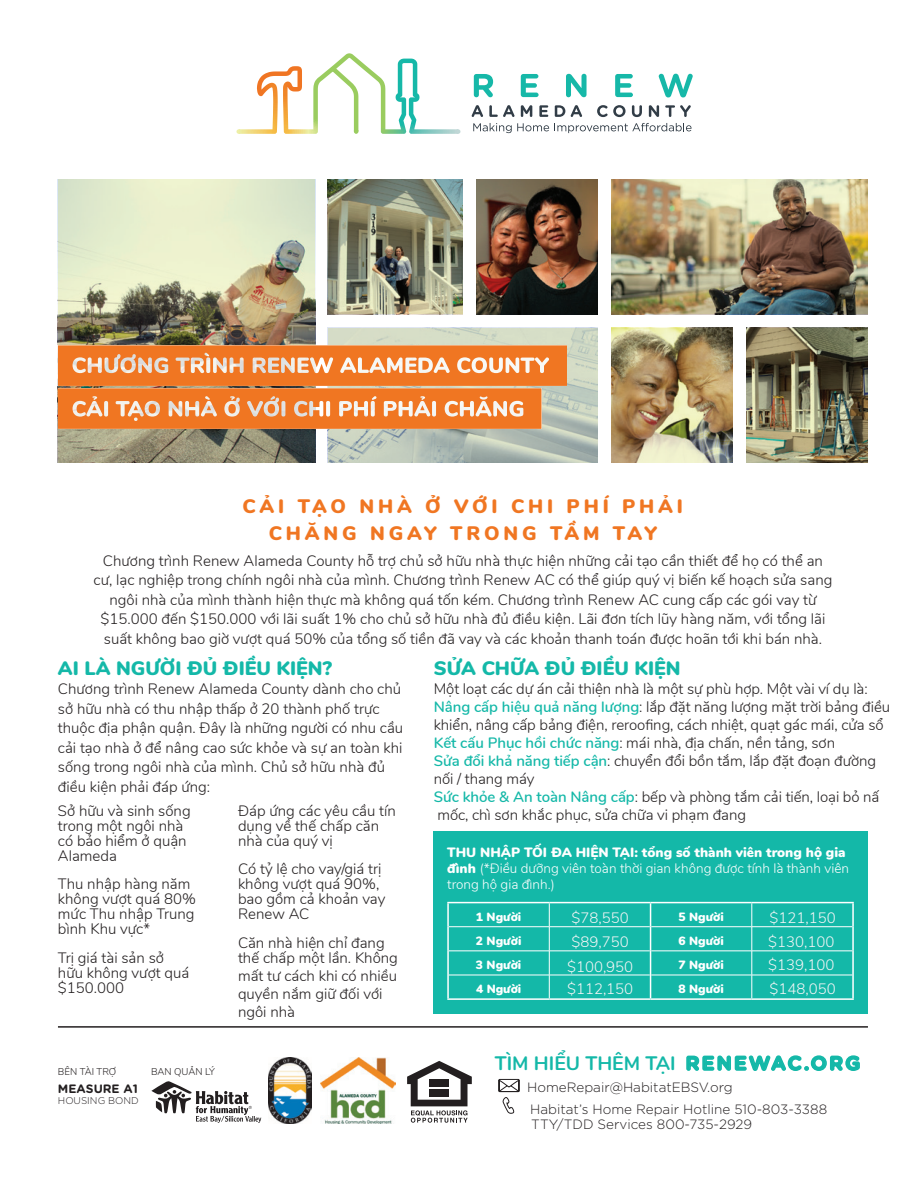
<style>
.page{position:relative;width:918px;height:1188px;background:#fff}
.page>*{position:absolute;margin:0;border:0;box-sizing:border-box;transform-origin:0 0}
.t1{font:900 19.5px/27px "Nunito";letter-spacing:.2em;color:#f07622;text-align:center}
.t2{font:900 19.5px "Nunito";color:#14b8a8}
.t3{font:700 19.5px "Nunito";color:#14b8a8}
.t4{font:300 15px/15px "Nunito";color:#231f20}
.t5{font:300 15px "Nunito";color:#f5f5f6}
.t6{font:300 13.5px/16.2px "Nunito";color:#fff}
.t7{font:300 13.5px/21.8px "Gotham";color:#231f20}
.t8{font:700 12.15px "Gotham Rounded";color:#231f20}
.t9{font:12px "Nunito";color:#fff}
.t10{font:900 12px "Nunito";color:#fff}
.t11{font:300 9.75px "Nunito";color:#231f20}
.t12{font:300 9.75px "Gotham";color:#231f20}
.s1{font-weight:600;color:#14b8a8}
.s2{font-weight:900}
.s3{font-family:"Gotham Rounded"}
</style>
<div class="page">
<img style="left:58px;top:179px;width:256px;height:284px">
<img style="left:611px;top:328px;width:122px;height:135px">
<img style="left:476px;top:179px;width:122px;height:135px">
<img style="left:328px;top:179px;width:135px;height:135px">
<img style="left:746px;top:328px;width:122px;height:135px">
<svg style="left:328px;top:328px;width:270px;height:135px;background:#bec9bb"></svg>
<img style="left:611px;top:179px;width:257px;height:135px">
<div style="left:434px;top:831px;width:434px;height:182px;background:#14b8a8"></div>
<hr style="left:447px;top:902px;width:102px;height:1px;background:#fff">
<hr style="left:447px;top:903px;width:2px;height:24px;background:#fff">
<hr style="left:549px;top:902px;width:102px;height:1px;background:#fff">
<hr style="left:651px;top:902px;width:101px;height:1px;background:#fff">
<hr style="left:752px;top:902px;width:102px;height:1px;background:#fff">
<hr style="left:852px;top:903px;width:2px;height:24px;background:#fff">
<hr style="left:447px;top:927px;width:2px;height:24px;background:#fff">
<hr style="left:852px;top:927px;width:2px;height:24px;background:#fff">
<hr style="left:447px;top:951px;width:2px;height:24px;background:#fff">
<hr style="left:852px;top:951px;width:2px;height:24px;background:#fff">
<hr style="left:447px;top:975px;width:2px;height:23px;background:#fff">
<hr style="left:852px;top:975px;width:2px;height:23px;background:#fff">
<hr style="left:447px;top:998px;width:102px;height:2px;background:#fff">
<hr style="left:549px;top:998px;width:102px;height:2px;background:#fff">
<hr style="left:651px;top:998px;width:101px;height:2px;background:#fff">
<hr style="left:752px;top:998px;width:102px;height:2px;background:#fff">
<hr style="left:449px;top:926px;width:100px;height:1px;background:#fff">
<hr style="left:549px;top:926px;width:101px;height:1px;background:#fff">
<hr style="left:651px;top:926px;width:101px;height:1px;background:#fff">
<hr style="left:752px;top:926px;width:100px;height:1px;background:#fff">
<hr style="left:449px;top:951px;width:100px;height:1px;background:#fff">
<hr style="left:549px;top:951px;width:101px;height:1px;background:#fff">
<hr style="left:651px;top:951px;width:101px;height:1px;background:#fff">
<hr style="left:752px;top:951px;width:100px;height:1px;background:#fff">
<hr style="left:449px;top:975px;width:100px;height:1px;background:#fff">
<hr style="left:549px;top:975px;width:101px;height:1px;background:#fff">
<svg style="left:549px;top:903px;width:1px;height:95px"></svg>
<hr style="left:651px;top:975px;width:101px;height:1px;background:#fff">
<hr style="left:752px;top:975px;width:100px;height:1px;background:#fff">
<svg style="left:752px;top:903px;width:1px;height:95px"></svg>
<svg style="left:650px;top:903px;width:1px;height:95px"></svg>
<svg style="left:686px;top:1055px;width:174px;height:16px"></svg>
<svg style="left:499px;top:1079px;width:20px;height:35px"></svg>
<img style="left:269px;top:1058px;width:42px;height:66px">
<img style="left:321px;top:1058px;width:75px;height:66px">
<svg style="left:151px;top:1081px;width:110px;height:42px"></svg>
<svg style="left:407px;top:1061px;width:65px;height:62px"></svg>
<div style="left:429px;top:1079px;width:20px;height:7px;background:#231f20"></div>
<div style="left:429px;top:1090px;width:20px;height:7px;background:#231f20"></div>
<hr style="left:58px;top:1026px;width:810px;height:2px;background:#231f20">
<svg style="left:474px;top:74px;width:19px;height:23px"></svg>
<svg style="left:521px;top:74px;width:18px;height:23px"></svg>
<svg style="left:566px;top:74px;width:21px;height:23px"></svg>
<svg style="left:615px;top:74px;width:18px;height:23px"></svg>
<svg style="left:659px;top:74px;width:34px;height:23px"></svg>
<svg style="left:472px;top:105px;width:11px;height:12px"></svg>
<svg style="left:489px;top:105px;width:26px;height:12px"></svg>
<svg style="left:521px;top:105px;width:11px;height:12px"></svg>
<svg style="left:539px;top:105px;width:9px;height:12px"></svg>
<svg style="left:555px;top:105px;width:10px;height:12px"></svg>
<svg style="left:571px;top:105px;width:11px;height:12px"></svg>
<svg style="left:597px;top:105px;width:29px;height:12px"></svg>
<svg style="left:632px;top:105px;width:10px;height:12px"></svg>
<svg style="left:649px;top:105px;width:10px;height:12px"></svg>
<svg style="left:665px;top:105px;width:26px;height:12px"></svg>
<svg style="left:473px;top:123px;width:219px;height:10px"></svg>
<svg style="left:457px;top:129px;width:3px;height:5px"></svg>
<svg style="left:236px;top:53px;width:122px;height:81px"></svg>
<svg style="left:58px;top:345px;width:509px;height:84px;background:#ec8d4b"></svg>
<p class="t1" style="left:243px;top:491px;width:442px">CẢI TẠO NHÀ Ở VỚI CHI PHÍ PHẢI<br>CHĂNG NGAY TRONG TẦM TAY</p>
<p class="t4" style="left:94px;top:550px;width:740px;line-height:19.5px;text-align:center">Chương trình Renew Alameda County hỗ trợ chủ sở hữu nhà thực hiện những cải tạo cần thiết để họ có thể an cư, lạc nghiệp trong chính ngôi nhà của mình. Chương trình Renew AC có thể giúp quý vị biến kế hoạch sửa sang ngôi nhà của mình thành hiện thực mà không quá tốn kém. Chương trình Renew AC cung cấp các gói vay từ $15.000 đến $150.000 với lãi suất 1% cho chủ sở hữu nhà đủ điều kiện. Lãi đơn tích lũy hàng năm, với tổng lãi suất không bao giờ vượt quá 50% của tổng số tiền đã vay và các khoản thanh toán được hoãn tới khi bán nhà.</p>
<p class="t2" style="left:58px;top:653px;width:276px">AI LÀ NGƯỜI ĐỦ ĐIỀU KIỆN?</p>
<p class="t4" style="left:58px;top:678px;width:347px;line-height:19.5px">Chương trình Renew Alameda County dành cho chủ sở hữu nhà có thu nhập thấp ở 20 thành phố trực thuộc địa phận quận. Đây là những người có nhu cầu cải tạo nhà ở để nâng cao sức khỏe và sự an toàn khi sống trong ngôi nhà của mình. Chủ sở hữu nhà đủ điều kiện phải đáp ứng:</p>
<p class="t4" style="left:58px;top:802px;width:134px">Sở hữu và sinh sống trong một ngôi nhà có bảo hiểm ở quận<br>Alameda</p>
<p class="t4" style="left:58px;top:876px;width:140px">Thu nhập hàng năm không vượt quá 80% mức Thu nhập Trung bình Khu vực*</p>
<p class="t4" style="left:58px;top:949px;width:133px">Trị giá tài sản sở hữu không vượt quá $150.000</p>
<p class="t4" style="left:238px;top:802px;width:159px">Đáp ứng các yêu cầu tín dụng về thế chấp căn nhà của quý vị</p>
<p class="t4" style="left:238px;top:861px;width:149px">Có tỷ lệ cho vay/giá trị không vượt quá 90%, bao gồm cả khoản vay<br>Renew AC</p>
<p class="t4" style="left:238px;top:934px;width:161px">Căn nhà hiện chỉ đang thế chấp một lần. Không</p>
<p class="t4" style="left:238px;top:966px;width:160px;line-height:18px">mất tư cách khi có nhiều quyền nắm giữ đối với ngôi nhà</p>
<p class="t11" style="left:58px;top:1064px;width:60px">BÊN TÀI TRỢ</p>
<p class="t12" style="left:58px;top:1094px;width:82px">HOUSING BOND</p>
<p class="t8" style="left:58px;top:1080px;width:81px">MEASURE A1</p>
<p class="t11" style="left:151px;top:1064px;width:65px">BAN QUẢN LÝ</p>
<p class="t2" style="left:434px;top:653px;width:248px">SỬA CHỮA ĐỦ ĐIỀU KIỆN</p>
<p class="t4" style="left:434px;top:679px;width:458px;line-height:18px">Một loạt các dự án cải thiện nhà là một sự phù hợp. Một vài ví dụ là:<br><span class="s1">Nâng cấp hiệu quả năng lượng</span>: lắp đặt năng lượng mặt trời bảng điều khiển, nâng cấp bảng điện, reroofing, cách nhiệt, quạt gác mái, cửa sổ <span class="s1">Kết cấu Phục hồi chức năng</span>: mái nhà, địa chấn, nền tảng, sơn<br><span class="s1">Sửa đổi khả năng tiếp cận</span>: chuyển đổi bồn tắm, lắp đặt đoạn đường nối / thang máy<br><span class="s1">Sức khỏe &amp; An toàn Nâng cấp</span>: bếp và phòng tắm cải tiến, loại bỏ nấ mốc, chì sơn khắc phục, sửa chữa vi phạm đang</p>
<p class="t6" style="left:447px;top:843px;width:403px"><span class="s2">THU NHẬP TỐI ĐA HIỆN TẠI: tổng số thành viên trong hộ gia đình</span> (*Điều dưỡng viên toàn thời gian không được tính là thành viên trong hộ gia đình.)</p>
<p class="t10" style="left:476px;top:908px;width:47px">1 Người</p>
<p class="t10" style="left:678px;top:908px;width:47px">5 Người</p>
<p class="t10" style="left:476px;top:932px;width:47px">2 Người</p>
<p class="t10" style="left:678px;top:932px;width:47px">6 Người</p>
<p class="t10" style="left:476px;top:956px;width:47px">3 Người</p>
<p class="t10" style="left:678px;top:956px;width:47px">7 Người</p>
<p class="t10" style="left:476px;top:980px;width:47px">4 Người</p>
<p class="t10" style="left:678px;top:980px;width:47px">8 Người</p>
<p class="t5" style="left:572px;top:907px;width:59px">$78,550</p>
<p class="t5" style="left:572px;top:931px;width:59px">$89,750</p>
<p class="t5" style="left:567px;top:955px;width:68px">$100,950</p>
<p class="t5" style="left:567px;top:978px;width:68px">$112,150</p>
<p class="t5" style="left:770px;top:907px;width:68px">$121,150</p>
<p class="t5" style="left:768px;top:931px;width:68px">$130,100</p>
<p class="t5" style="left:768px;top:954px;width:68px">$139,100</p>
<p class="t5" style="left:770px;top:978px;width:68px">$148,050</p>
<p class="t9" style="left:574px;top:909px;width:47px">$76,750</p>
<p class="t9" style="left:773px;top:909px;width:55px">$118,400</p>
<p class="t9" style="left:574px;top:934px;width:47px">$87,700</p>
<p class="t9" style="left:773px;top:934px;width:55px">$127,150</p>
<p class="t9" style="left:574px;top:958px;width:47px">$98,650</p>
<p class="t9" style="left:773px;top:958px;width:55px">$135,950</p>
<p class="t9" style="left:574px;top:982px;width:55px">$109,600</p>
<p class="t9" style="left:773px;top:982px;width:55px">$144,700</p>
<p class="t3" style="left:495px;top:1049px;width:367px">TÌM HIỂU THÊM TẠI <span class="s3">RENEWAC.ORG</span></p>
<p class="t7" style="left:527px;top:1076px;width:302px">HomeRepair@HabitatEBSV.org<br>Habitat’s Home Repair Hotline 510-803-3388</p>
<p class="t7" style="left:531px;top:1112px;width:222px">TTY/TDD Services 800-735-2929</p>
</div>
